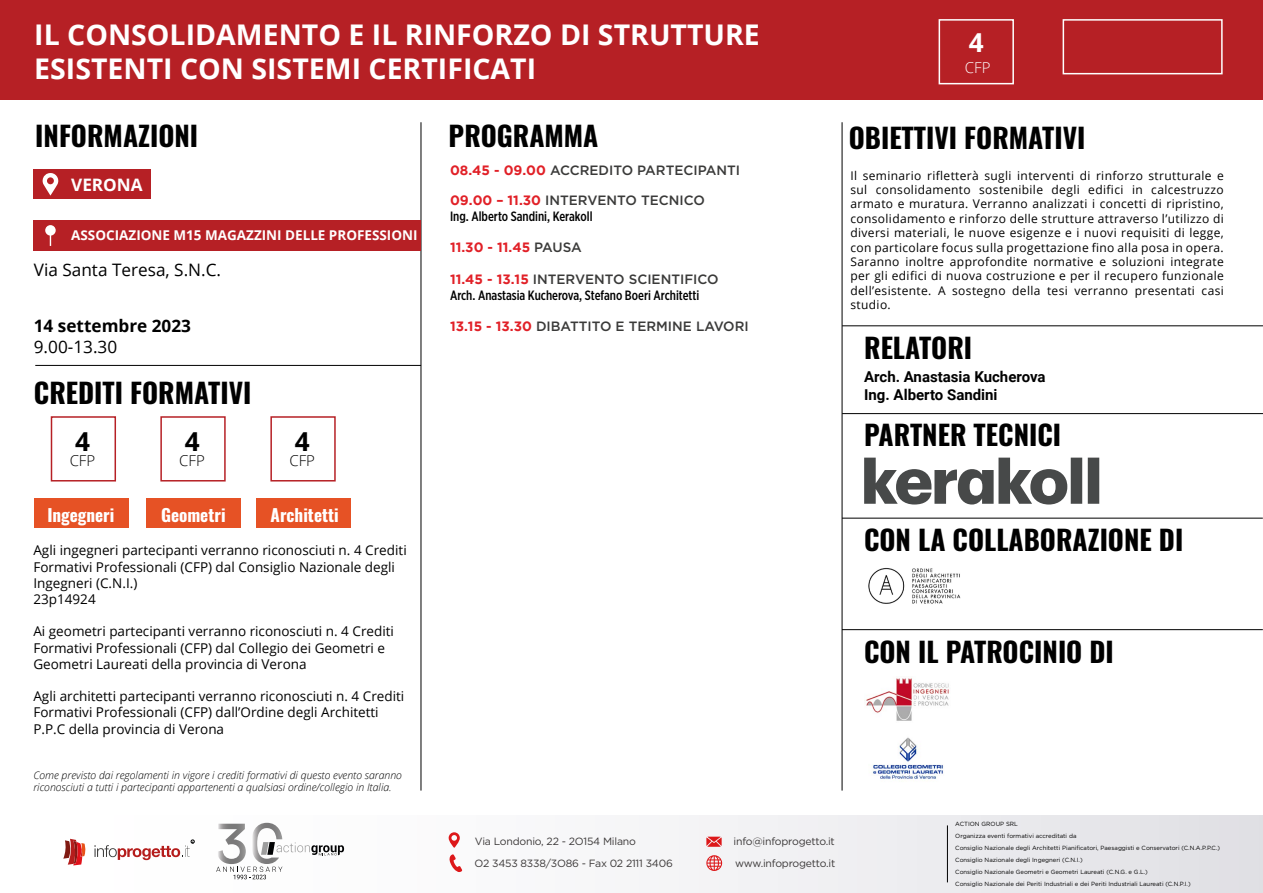
<style>
.page{position:relative;width:1263px;height:893px;background:#fff}
.page>*{position:absolute;margin:0;border:0;box-sizing:border-box;transform-origin:0 0}
.t1{font:700 28.5px/34.2px "Open Sans";color:#fff}
.t2{font:700 27.6px "Oswald";color:#000}
.t3{font:700 26.1px "Open Sans";color:#000}
.t4{font:700 26.1px "Open Sans";color:#fff}
.t5{font:17.1px "Open Sans";color:#000}
.t6{font:700 17.1px "Oswald";color:#fff}
.t7{font:700 17.1px "Open Sans";color:#000}
.t8{font:700 17.1px "Open Sans";color:#fff}
.t9{font:700 15px/18px "Roboto";color:#000}
.t10{font:300 15px "Open Sans";color:#000}
.t11{font:300 15px "Open Sans";color:#fff}
.t12{font:13.5px/16.2px "Open Sans";color:#000}
.t13{font:500 13.5px/29.4px "Gotham";color:#3a3a39}
.t14{font:500 13.5px "Gotham X Narrow";color:#000}
.t15{font:700 13.5px "Open Sans";color:#fff}
.t16{font:700 13.5px "Gotham";color:#e12027}
.t17{font:12px/14.4px "Open Sans";letter-spacing:.03em;color:#000;text-align:justify}
.t18{font:italic 300 10.5px/12.6px "Open Sans";color:#000}
.t19{font:10.5px "Gotham";letter-spacing:-.02em;color:#3b3838}
.t20{font:6px/12px "Gotham";color:#000}
.s1{font-weight:700;color:#e12027}
.s2{font-weight:500;color:#3a3a39}
</style>
<div class="page">
<div style="left:0;top:815px;width:1263px;height:78px;background:linear-gradient(to right,#fff,#e3e3e7)"></div>
<svg style="left:449px;top:854px;width:13px;height:18px"></svg>
<svg style="left:706px;top:855px;width:16px;height:16px"></svg>
<svg style="left:706px;top:837px;width:16px;height:10px"></svg>
<svg style="left:449px;top:832px;width:11px;height:16px"></svg>
<hr style="left:947px;top:825px;width:1px;height:57px;background:#000">
<div style="left:0;top:0;width:1263px;height:99px;background:#b62025"></div>
<hr style="left:421px;top:122px;width:1px;height:669px;background:#000">
<hr style="left:842px;top:122px;width:1px;height:669px;background:#000">
<div style="left:34px;top:169px;width:117px;height:30px;background:#b62025"></div>
<div style="left:34px;top:220px;width:387px;height:31px;background:#b62025"></div>
<div style="left:34px;top:498px;width:95px;height:30px;background:#e65225"></div>
<div style="left:146px;top:498px;width:95px;height:30px;background:#e65225"></div>
<div style="left:256px;top:498px;width:95px;height:30px;background:#e65225"></div>
<svg style="left:42px;top:173px;width:17px;height:23px"></svg>
<div style="left:45px;top:225px;width:11px;height:11px;background:#fff;border-radius:5px"></div>
<div style="left:51px;top:416px;width:65px;height:65px;border:2px solid #b62025"></div>
<div style="left:160px;top:416px;width:66px;height:65px;border:2px solid #b62025"></div>
<div style="left:270px;top:416px;width:66px;height:65px;border:2px solid #b62025"></div>
<hr style="left:35px;top:365px;width:386px;height:1px;background:#000">
<hr style="left:842px;top:413px;width:421px;height:1px;background:#000">
<hr style="left:842px;top:518px;width:421px;height:1px;background:#000">
<hr style="left:842px;top:629px;width:421px;height:1px;background:#000">
<hr style="left:842px;top:326px;width:421px;height:1px;background:#000">
<div style="left:938px;top:19px;width:76px;height:65px;border:2px solid #fff"></div>
<div style="left:1062px;top:19px;width:160px;height:55px;border:2px solid #fff"></div>
<svg style="left:63px;top:839px;width:24px;height:26px"></svg>
<svg style="left:95px;top:840px;width:99px;height:20px"></svg>
<svg style="left:216px;top:823px;width:128px;height:56px"></svg>
<svg style="left:864px;top:458px;width:235px;height:46px"></svg>
<img style="left:868px;top:568px;width:93px;height:36px">
<img style="left:864px;top:677px;width:86px;height:44px">
<img style="left:873px;top:737px;width:71px;height:42px">
<h1 class="t1" style="left:34px;top:16px;width:727px">IL CONSOLIDAMENTO E IL RINFORZO DI STRUTTURE<br>ESISTENTI CON SISTEMI CERTIFICATI</h1>
<h3 class="t4" style="left:969px;top:24px;width:16px">4</h3>
<p class="t11" style="left:965px;top:57px;width:27px">CFP</p>
<h2 class="t2" style="left:35px;top:122px;width:164px">INFORMAZIONI</h2>
<h2 class="t2" style="left:449px;top:122px;width:151px">PROGRAMMA</h2>
<h2 class="t2" style="left:849px;top:123px;width:238px">OBIETTIVI FORMATIVI</h2>
<h3 class="t8" style="left:71px;top:173px;width:73px">VERONA</h3>
<p class="t15" style="left:71px;top:225px;width:348px">ASSOCIAZIONE M15 MAGAZZINI DELLE PROFESSIONI</p>
<h3 class="t5" style="left:34px;top:258px;width:189px">Via Santa Teresa, S.N.C.</h3>
<h3 class="t7" style="left:34px;top:314px;width:159px">14 settembre 2023</h3>
<h3 class="t5" style="left:34px;top:335px;width:85px">9.00-13.30</h3>
<h2 class="t2" style="left:34px;top:378px;width:219px">CREDITI FORMATIVI</h2>
<h3 class="t3" style="left:75px;top:423px;width:16px">4</h3>
<h3 class="t3" style="left:185px;top:423px;width:16px">4</h3>
<h3 class="t3" style="left:295px;top:423px;width:16px">4</h3>
<p class="t10" style="left:70px;top:451px;width:27px">CFP</p>
<p class="t10" style="left:179px;top:451px;width:27px">CFP</p>
<p class="t10" style="left:289px;top:451px;width:27px">CFP</p>
<h3 class="t6" style="left:47px;top:506px;width:69px">Ingegneri</h3>
<h3 class="t6" style="left:161px;top:506px;width:66px">Geometri</h3>
<h3 class="t6" style="left:271px;top:506px;width:70px">Architetti</h3>
<p class="t12" style="left:33px;top:542px;width:375px">Agli ingegneri partecipanti verranno riconosciuti n. 4 Crediti Formativi Professionali (CFP) dal Consiglio Nazionale degli Ingegneri (C.N.I.)<br>23p14924</p>
<p class="t12" style="left:33px;top:623px;width:362px">Ai geometri partecipanti verranno riconosciuti n. 4 Crediti<br>Formativi Professionali (CFP) dal Collegio dei Geometri e<br>Geometri Laureati della provincia di Verona</p>
<p class="t12" style="left:33px;top:688px;width:372px">Agli architetti partecipanti verranno riconosciuti n. 4 Crediti<br>Formativi Professionali (CFP) dall’Ordine degli Architetti<br>P.P.C della provincia di Verona</p>
<p class="t18" style="left:33px;top:768px;width:370px">Come previsto dai regolamenti in vigore i crediti formativi di questo evento saranno riconosciuti a tutti i partecipanti appartenenti a qualsiasi ordine/collegio in Italia.</p>
<p class="t13" style="left:450px;top:156px;width:292px"><span class="s1">08.45 - 09.00</span> ACCREDITO PARTECIPANTI<br><span class="s1">09.00 – 11.30</span> INTERVENTO TECNICO</p>
<p class="t14" style="left:450px;top:208px;width:144px">Ing. Alberto Sandini, Kerakoll</p>
<p class="t16" style="left:450px;top:240px;width:133px">11.30 - 11.45 <span class="s2">PAUSA</span></p>
<p class="t13" style="left:450px;top:264px;width:270px"><span class="s1">11.45 - 13.15</span> INTERVENTO SCIENTIFICO</p>
<p class="t14" style="left:450px;top:287px;width:251px">Arch. Anastasia Kucherova, Stefano Boeri Architetti</p>
<p class="t13" style="left:450px;top:312px;width:300px"><span class="s1">13.15 - 13.30</span> DIBATTITO E TERMINE LAVORI</p>
<p class="t17" style="left:850px;top:168px;width:375px">Il seminario rifletterà sugli interventi di rinforzo strutturale e sul consolidamento sostenibile degli edifici in calcestruzzo armato e muratura. Verranno analizzati i concetti di ripristino, consolidamento e rinforzo delle strutture attraverso l’utilizzo di diversi materiali, le nuove esigenze e i nuovi requisiti di legge, con particolare focus sulla progettazione fino alla posa in opera.<br>Saranno inoltre approfondite normative e soluzioni integrate per gli edifici di nuova costruzione e per il recupero funzionale dell’esistente. A sostegno della tesi verranno presentati casi studio.</p>
<h2 class="t2" style="left:864px;top:333px;width:109px">RELATORI</h2>
<p class="t9" style="left:864px;top:367px;width:183px">Arch. Anastasia Kucherova<br>Ing. Alberto Sandini</p>
<h2 class="t2" style="left:864px;top:421px;width:199px">PARTNER TECNICI</h2>
<h2 class="t2" style="left:864px;top:525px;width:321px">CON LA COLLABORAZIONE DI</h2>
<h2 class="t2" style="left:864px;top:638px;width:251px">CON IL PATROCINIO DI</h2>
<p class="t19" style="left:475px;top:834px;width:163px">Via Londonio, 22 - 2O154 Milano</p>
<p class="t19" style="left:734px;top:835px;width:103px">info@infoprogetto.it</p>
<p class="t19" style="left:474px;top:857px;width:200px">O2 3453 8338/3O86 - Fax 02 2111 3406</p>
<p class="t19" style="left:735px;top:856px;width:102px">www.infoprogetto.it</p>
<p class="t20" style="left:955px;top:817px;width:266px">ACTION GROUP SRL<br>Organizza eventi formativi accreditati da<br>Consiglio Nazionale degli Architetti Pianificatori, Paesaggisti e Conservatori (C.N.A.P.P.C.)<br>Consiglio Nazionale degli Ingegneri (C.N.I.)<br>Consiglio Nazionale Geometri e Geometri Laureati (C.N.G. e G.L.)<br>Consiglio Nazionale dei Periti Industriali e dei Periti Industriali Laureati (C.N.P.I.)</p>
</div>
